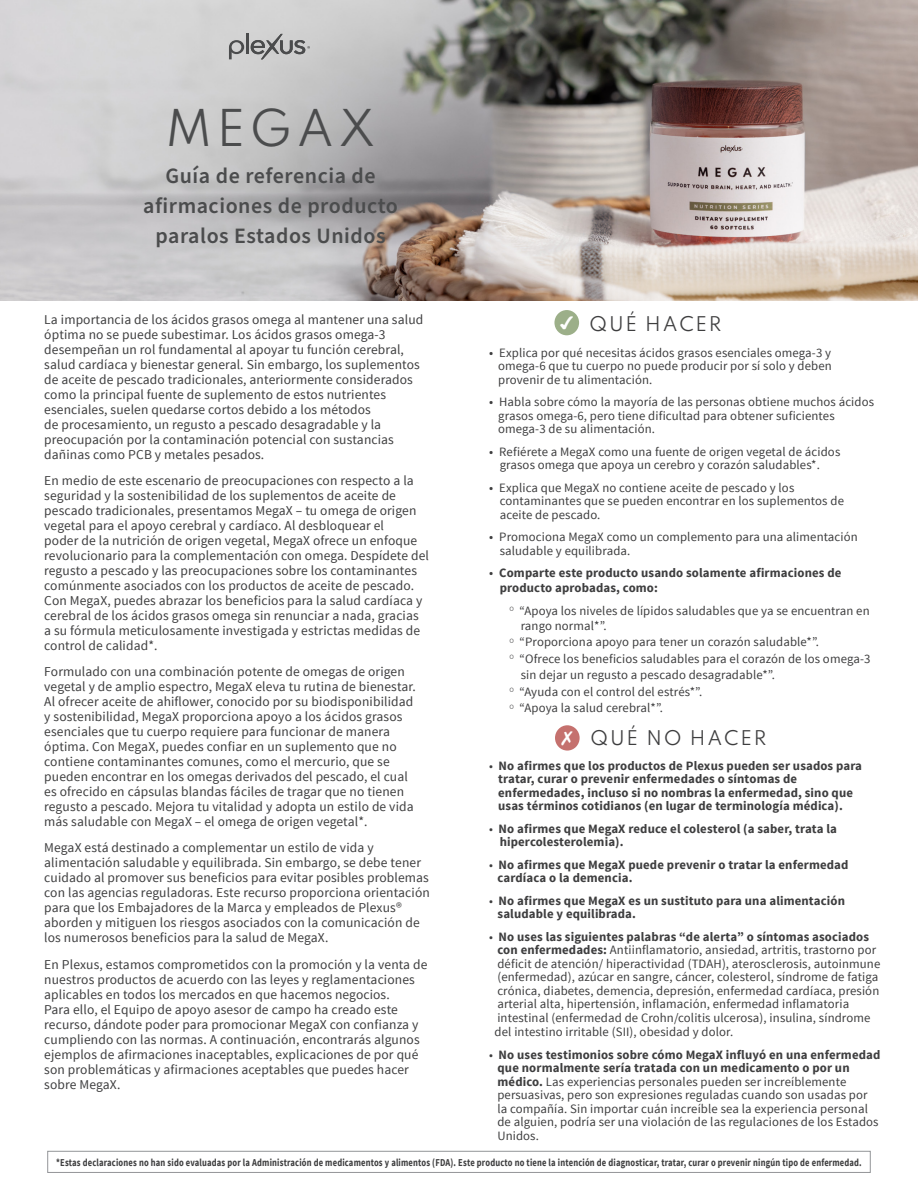
<style>
.page{position:relative;width:918px;height:1188px;background:#fff}
.page>*{position:absolute;margin:0;border:0;box-sizing:border-box;transform-origin:0 0}
.t1{font:100 45px "Spartan";letter-spacing:.1em;color:#4b4c4d}
.t2{font:600 21.9px/30px "Source Sans Pro";letter-spacing:.025em;color:#4b4c4d;text-align:center}
.t3{font:100 18px "Spartan";letter-spacing:.1em;color:#3e3e3f}
.t4{font:16.65px "Arial Unicode MS";color:#fff}
.t5{font:13.5px/15px "Source Sans Pro";letter-spacing:.01em;color:#3e3e3f}
.t6{font:12.75px "Source Sans Pro";letter-spacing:.01em;color:#3e3e3f}
.t7{font:700 12.75px "Source Sans Pro";letter-spacing:.01em;color:#3e3e3f}
.t8{font:700 10.5px "Source Sans Pro";letter-spacing:.02em;color:#3e3e3f;scale:.81 1}
.s1{font-size:13.5px}
.s2{font-weight:400;font-size:13.5px}
.s3{font-weight:300}
.s4{font-weight:400}
.s5{font-weight:700}
</style>
<div class="page">
<img style="left:0;top:0;width:918px;height:300px">
<svg style="left:229px;top:40px;width:15px;height:19px"></svg>
<hr style="left:246px;top:34px;width:3px;height:20px;background:#4b4c4d">
<svg style="left:251px;top:34px;width:59px;height:25px"></svg>
<div style="left:48px;top:1151px;width:822px;height:22px;border:1px solid #939598"></div>
<div style="left:554px;top:310px;width:25px;height:25px;background:#9caf89;border-radius:50%"></div>
<div style="left:555px;top:725px;width:25px;height:26px;background:#c5716e;border-radius:50%"></div>
<p class="t1" style="left:165px;top:94px;width:212px">MEGAX</p>
<p class="t2" style="left:165px;top:162px;width:212px">Guía de referencia de</p>
<p class="t2" style="left:143px;top:192px;width:256px">afirmaciones de producto paralos Estados Unidos</p>
<p class="t5" style="left:44px;top:312px;width:381px">La importancia de los ácidos grasos omega al mantener una salud</p>
<p class="t5" style="left:44px;top:327px;width:343px">óptima no se puede subestimar. Los ácidos grasos omega-3</p>
<p class="t5" style="left:44px;top:342px;width:377px">desempeñan un rol fundamental al apoyar tu función cerebral, salud cardíaca y bienestar general. Sin embargo, los suplementos de aceite de pescado tradicionales, anteriormente considerados como la principal fuente de suplemento de estos nutrientes esenciales, suelen quedarse cortos debido a los métodos<br>de procesamiento, un regusto a pescado desagradable y la preocupación por la contaminación potencial con sustancias dañinas como PCB y metales pesados.</p>
<p class="t5" style="left:44px;top:473px;width:371px">En medio de este escenario de preocupaciones con respecto a la</p>
<p class="t5" style="left:44px;top:488px;width:386px">seguridad y la sostenibilidad de los suplementos de aceite de pescado tradicionales, presentamos MegaX – tu omega de origen vegetal para el apoyo cerebral y cardíaco. Al desbloquear el<br>poder de la nutrición de origen vegetal, MegaX ofrece un enfoque revolucionario para la complementación con omega. Despídete del regusto a pescado y las preocupaciones sobre los contaminantes comúnmente asociados con los productos de aceite de pescado.<br>Con MegaX, puedes abrazar los beneficios para la salud cardíaca y cerebral de los ácidos grasos omega sin renunciar a nada, gracias a su fórmula meticulosamente investigada y estrictas medidas de control de calidad*.</p>
<p class="t5" style="left:44px;top:664px;width:362px">Formulado con una combinación potente de omegas de origen</p>
<p class="t5" style="left:44px;top:679px;width:373px">vegetal y de amplio espectro, MegaX eleva tu rutina de bienestar.<br>Al ofrecer aceite de ahiflower, conocido por su biodisponibilidad y sostenibilidad, MegaX proporciona apoyo a los ácidos grasos</p>
<p class="t5" style="left:44px;top:724px;width:371px">esenciales que tu cuerpo requiere para funcionar de manera óptima. Con MegaX, puedes confiar en un suplemento que no contiene contaminantes comunes, como el mercurio, que se pueden encontrar en los omegas derivados del pescado, el cual es ofrecido en cápsulas blandas fáciles de tragar que no tienen regusto a pescado. Mejora tu vitalidad y adopta un estilo de vida más saludable con MegaX – el omega de origen vegetal*.</p>
<p class="t5" style="left:44px;top:841px;width:331px">MegaX está destinado a complementar un estilo de vida y</p>
<p class="t5" style="left:44px;top:856px;width:378px">alimentación saludable y equilibrada. Sin embargo, se debe tener</p>
<p class="t5" style="left:44px;top:871px;width:386px">cuidado al promover sus beneficios para evitar posibles problemas</p>
<p class="t5" style="left:44px;top:886px;width:387px">con las agencias reguladoras. Este recurso proporciona orientación</p>
<p class="t5" style="left:44px;top:901px;width:359px">para que los Embajadores de la Marca y empleados de Plexus®</p>
<p class="t5" style="left:44px;top:916px;width:377px">aborden y mitiguen los riesgos asociados con la comunicación de los numerosos beneficios para la salud de MegaX.</p>
<p class="t5" style="left:44px;top:957px;width:385px">En Plexus, estamos comprometidos con la promoción y la venta de</p>
<p class="t5" style="left:44px;top:972px;width:372px">nuestros productos de acuerdo con las leyes y reglamentaciones</p>
<p class="t5" style="left:44px;top:987px;width:377px">aplicables en todos los mercados en que hacemos negocios.<br>Para ello, el Equipo de apoyo asesor de campo ha creado este recurso, dándote poder para promocionar MegaX con confianza y cumpliendo con las normas. A continuación, encontrarás algunos ejemplos de afirmaciones inaceptables, explicaciones de por qué son problemáticas y afirmaciones aceptables que puedes hacer sobre MegaX.</p>
<p class="t4" style="left:560px;top:311px;width:16px">✔</p>
<p class="t3" style="left:589px;top:310px;width:134px">QUÉ HACER</p>
<p class="t6" style="left:489px;top:345px;width:343px"><span class="s1">•</span> Explica por qué necesitas ácidos grasos esenciales omega-3 y</p>
<p class="t6" style="left:498px;top:358px;width:335px">omega-6 que tu cuerpo no puede producir por sí solo y deben</p>
<p class="t6" style="left:498px;top:372px;width:156px">provenir de tu alimentación.</p>
<p class="t6" style="left:489px;top:394px;width:386px"><span class="s1">•</span> Habla sobre cómo la mayoría de las personas obtiene muchos ácidos</p>
<p class="t6" style="left:498px;top:408px;width:338px">grasos omega-6, pero tiene dificultad para obtener suficientes</p>
<p class="t6" style="left:498px;top:421px;width:158px">omega-3 de su alimentación.</p>
<p class="t6" style="left:489px;top:444px;width:353px"><span class="s1">•</span> Refiérete a MegaX como una fuente de origen vegetal de ácidos</p>
<p class="t6" style="left:500px;top:457px;width:322px">grasos omega que apoya un cerebro y corazón saludables*.</p>
<p class="t6" style="left:489px;top:480px;width:307px"><span class="s1">•</span> Explica que MegaX no contiene aceite de pescado y los</p>
<p class="t6" style="left:500px;top:493px;width:346px">contaminantes que se pueden encontrar en los suplementos de</p>
<p class="t6" style="left:500px;top:507px;width:102px">aceite de pescado.</p>
<p class="t6" style="left:489px;top:529px;width:370px"><span class="s1">•</span> Promociona MegaX como un complemento para una alimentación</p>
<p class="t6" style="left:500px;top:543px;width:132px">saludable y equilibrada.</p>
<p class="t7" style="left:489px;top:565px;width:354px"><span class="s2">•</span> Comparte este producto usando solamente afirmaciones de</p>
<p class="t7" style="left:500px;top:580px;width:160px">producto aprobadas, como:</p>
<p class="t6" style="left:509px;top:603px;width:362px"><span class="s3">ᵒ</span> “Apoya los niveles de lípidos saludables que ya se encuentran en</p>
<p class="t6" style="left:521px;top:618px;width:88px">rango normal*”.</p>
<p class="t6" style="left:509px;top:634px;width:311px"><span class="s3">ᵒ</span> “Proporciona apoyo para tener un corazón saludable*”.</p>
<p class="t6" style="left:509px;top:651px;width:362px"><span class="s3">ᵒ</span> “Ofrece los beneficios saludables para el corazón de los omega-3</p>
<p class="t6" style="left:521px;top:667px;width:256px">sin dejar un regusto a pescado desagradable*”.</p>
<p class="t6" style="left:509px;top:684px;width:194px"><span class="s3">ᵒ</span> “Ayuda con el control del estrés*”.</p>
<p class="t6" style="left:509px;top:700px;width:155px"><span class="s3">ᵒ</span> “Apoya la salud cerebral*”.</p>
<p class="t3" style="left:591px;top:725px;width:177px">QUÉ NO HACER</p>
<p class="t7" style="left:489px;top:757px;width:374px"><span class="s4">•</span> No afirmes que los productos de Plexus pueden ser usados para</p>
<p class="t7" style="left:498px;top:771px;width:301px">tratar, curar o prevenir enfermedades o síntomas de</p>
<p class="t7" style="left:498px;top:784px;width:356px">enfermedades, incluso si no nombras la enfermedad, sino que</p>
<p class="t7" style="left:498px;top:798px;width:346px">usas términos cotidianos (en lugar de terminología médica).</p>
<p class="t7" style="left:489px;top:820px;width:349px"><span class="s4">•</span> No afirmes que MegaX reduce el colesterol (a saber, trata la</p>
<p class="t7" style="left:500px;top:834px;width:125px">hipercolesterolemia).</p>
<p class="t7" style="left:489px;top:856px;width:361px"><span class="s4">•</span> No afirmes que MegaX puede prevenir o tratar la enfermedad</p>
<p class="t7" style="left:498px;top:870px;width:136px">cardíaca o la demencia.</p>
<p class="t7" style="left:489px;top:892px;width:357px"><span class="s4">•</span> No afirmes que MegaX es un sustituto para una alimentación</p>
<p class="t7" style="left:498px;top:906px;width:140px">saludable y equilibrada.</p>
<p class="t7" style="left:489px;top:928px;width:381px"><span class="s4">•</span> No uses las siguientes palabras “de alerta” o síntomas asociados</p>
<p class="t6" style="left:498px;top:942px;width:380px"><span class="s5">con enfermedades:</span> Antiinflamatorio, ansiedad, artritis, trastorno por</p>
<p class="t6" style="left:497px;top:956px;width:385px">déficit de atención/ hiperactividad (TDAH), aterosclerosis, autoinmune</p>
<p class="t6" style="left:497px;top:969px;width:382px">(enfermedad), azúcar en sangre, cáncer, colesterol, síndrome de fatiga</p>
<p class="t6" style="left:497px;top:983px;width:383px">crónica, diabetes, demencia, depresión, enfermedad cardíaca, presión</p>
<p class="t6" style="left:497px;top:996px;width:353px">arterial alta, hipertensión, inflamación, enfermedad inflamatoria</p>
<p class="t6" style="left:497px;top:1010px;width:375px">intestinal (enfermedad de Crohn/colitis ulcerosa), insulina, síndrome</p>
<p class="t6" style="left:495px;top:1024px;width:240px">del intestino irritable (SII), obesidad y dolor.</p>
<p class="t7" style="left:489px;top:1046px;width:393px"><span class="s4">•</span> No uses testimonios sobre cómo MegaX influyó en una enfermedad</p>
<p class="t7" style="left:498px;top:1060px;width:354px">que normalmente sería tratada con un medicamento o por un</p>
<p class="t6" style="left:498px;top:1073px;width:350px"><span class="s5">médico.</span> Las experiencias personales pueden ser increíblemente</p>
<p class="t6" style="left:497px;top:1087px;width:372px">persuasivas, pero son expresiones reguladas cuando son usadas por</p>
<p class="t6" style="left:497px;top:1100px;width:372px">la compañía. Sin importar cuán increíble sea la experiencia personal</p>
<p class="t6" style="left:497px;top:1114px;width:383px">de alguien, podría ser una violación de las regulaciones de los Estados</p>
<p class="t6" style="left:497px;top:1127px;width:43px">Unidos.</p>
<p class="t8" style="left:56px;top:1156px;width:996px">*Estas declaraciones no han sido evaluadas por la Administración de medicamentos y alimentos (FDA). Este producto no tiene la intención de diagnosticar, tratar, curar o prevenir ningún tipo de enfermedad.</p>
</div>
